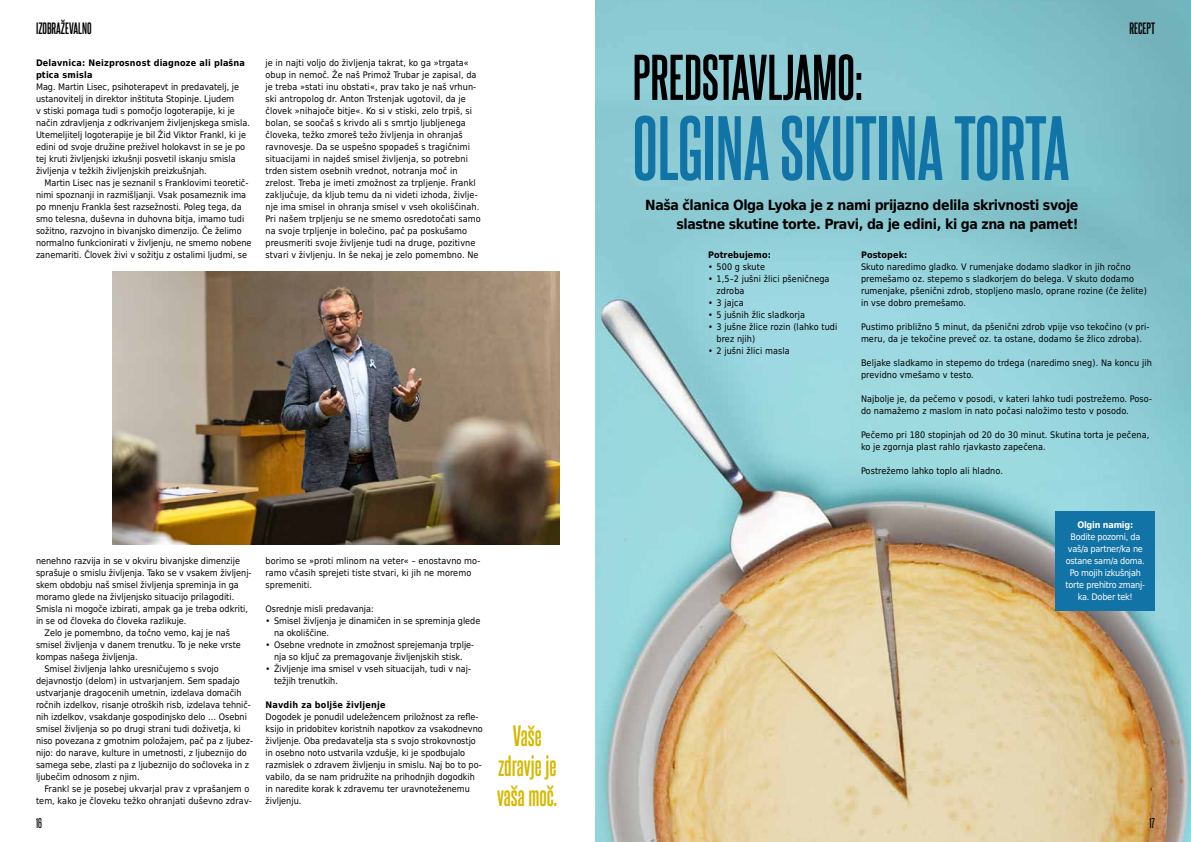
<style>
.page{position:relative;width:1191px;height:842px;background:#fff}
.page>*{position:absolute;margin:0;border:0;box-sizing:border-box;transform-origin:0 0}
.t1{font:700 77.5px "Steelfish Rg";color:#1273a6}
.t2{font:700 54.8px "Steelfish Rg";color:#000}
.t3{font:700 25px/30px "Steelfish Rg";letter-spacing:-.005em;color:#d6b800;text-align:center}
.t4{font:700 14px/19px "DejaVu Sans Condensed";letter-spacing:-.03em;color:#000;text-align:right}
.t5{font:700 14px "Steelfish Rg";color:#000}
.t6{font:12px "Steelfish Rg";color:#000}
.t7{font:9px/12px "DejaVu Sans Condensed";color:#000}
.t8{font:9px/12px "DejaVu Sans Condensed";letter-spacing:-.025em;color:#fff;text-align:center}
.t9{font:700 9px/12px "DejaVu Sans Condensed";letter-spacing:.02em;color:#000}
.t10{font:700 9px "DejaVu Sans Condensed";letter-spacing:-.025em;color:#fff}
</style>
<div class="page">
<img style="left:112px;top:271px;width:447px;height:273px">
<img style="left:596px;top:0;width:595px;height:842px">
<div style="left:1055px;top:511px;width:100px;height:100px;background:#1273a6"></div>
<h3 class="t5" style="left:36px;top:19px;width:57px">IZOBRAŽEVALNO</h3>
<p class="t9" style="left:36px;top:56px;width:210px">Delavnica: Neizprosnost diagnoze ali plašna ptica smisla</p>
<p class="t7" style="left:36px;top:80px;width:215px">Mag. Martin Lisec, psihoterapevt in predavatelj, je ustanovitelj in direktor inštituta Stopinje. Ljudem<br>v stiski pomaga tudi s pomočjo logoterapije, ki je način zdravljenja z odkrivanjem življenjskega smisla.<br>Utemeljitelj logoterapije je bil Žid Viktor Frankl, ki je edini od svoje družine preživel holokavst in se je po tej kruti življenjski izkušnji posvetil iskanju smisla življenja v težkih življenjskih preizkušnjah.</p>
<p class="t7" style="left:36px;top:176px;width:217px;text-indent:9px">Martin Lisec nas je seznanil s Franklovimi teoretič&shy;nimi spoznanji in razmišljanji. Vsak posameznik ima po mnenju Frankla šest razsežnosti. Poleg tega, da smo telesna, duševna in duhovna bitja, imamo tudi sožitno, razvojno in bivanjsko dimenzijo. Če želimo normalno funkcionirati v življenju, ne smemo nobene zanemariti. Človek živi v sožitju z ostalimi ljudmi, se</p>
<p class="t7" style="left:265px;top:56px;width:217px">je in najti voljo do življenja takrat, ko ga »trgata« obup in nemoč. Že naš Primož Trubar je zapisal, da je treba »stati inu obstati«, prav tako je naš vrhun&shy;ski antropolog dr. Anton Trstenjak ugotovil, da je človek »nihajoče bitje«. Ko si v stiski, zelo trpiš, si bolan, se soočaš s krivdo ali s smrtjo ljubljenega človeka, težko zmoreš težo življenja in ohranjaš ravnovesje. Da se uspešno spopadeš s tragičnimi situacijami in najdeš smisel življenja, so potrebni trden sistem osebnih vrednot, notranja moč in zrelost. Treba je imeti zmožnost za trpljenje. Frankl zaključuje, da kljub temu da ni videti izhoda, življe&shy;nje ima smisel in ohranja smisel v vseh okoliščinah.<br>Pri našem trpljenju se ne smemo osredotočati samo na svoje trpljenje in bolečino, pač pa poskušamo preusmeriti svoje življenje tudi na druge, pozitivne stvari v življenju. In še nekaj je zelo pomembno. Ne</p>
<p class="t7" style="left:36px;top:554px;width:205px">nenehno razvija in se v okviru bivanjske dimenzije</p>
<p class="t7" style="left:36px;top:566px;width:217px">sprašuje o smislu življenja. Tako se v vsakem življenj-</p>
<p class="t7" style="left:36px;top:578px;width:204px">skem obdobju naš smisel življenja spreminja in ga</p>
<p class="t7" style="left:36px;top:590px;width:200px">moramo glede na življenjsko situacijo prilagoditi.</p>
<p class="t7" style="left:36px;top:602px;width:213px">Smisla ni mogoče izbirati, ampak ga je treba odkriti,</p>
<p class="t7" style="left:36px;top:614px;width:152px">in se od človeka do človeka razlikuje.</p>
<p class="t7" style="left:45px;top:626px;width:187px">Zelo je pomembno, da točno vemo, kaj je naš</p>
<p class="t7" style="left:36px;top:638px;width:206px">smisel življenja v danem trenutku. To je neke vrste</p>
<p class="t7" style="left:36px;top:650px;width:103px">kompas našega življenja.</p>
<p class="t7" style="left:45px;top:662px;width:176px">Smisel življenja lahko uresničujemo s svojo</p>
<p class="t7" style="left:36px;top:674px;width:205px">dejavnostjo (delom) in ustvarjanjem. Sem spadajo</p>
<p class="t7" style="left:36px;top:686px;width:207px">ustvarjanje dragocenih umetnin, izdelava domačih</p>
<p class="t7" style="left:36px;top:698px;width:216px">ročnih izdelkov, risanje otroških risb, izdelava tehnič-</p>
<p class="t7" style="left:36px;top:710px;width:212px">nih izdelkov, vsakdanje gospodinjsko delo … Osebni</p>
<p class="t7" style="left:36px;top:722px;width:206px">smisel življenja so po drugi strani tudi doživetja, ki</p>
<p class="t7" style="left:36px;top:734px;width:219px">niso povezana z gmotnim položajem, pač pa z ljubez-</p>
<p class="t7" style="left:36px;top:746px;width:212px">nijo: do narave, kulture in umetnosti, z ljubeznijo do</p>
<p class="t7" style="left:36px;top:758px;width:215px">samega sebe, zlasti pa z ljubeznijo do sočloveka in z</p>
<p class="t7" style="left:36px;top:770px;width:105px">ljubečim odnosom z njim.</p>
<p class="t7" style="left:45px;top:782px;width:206px">Frankl se je posebej ukvarjal prav z vprašanjem o</p>
<p class="t7" style="left:36px;top:794px;width:217px">tem, kako je človeku težko ohranjati duševno zdrav-</p>
<p class="t7" style="left:265px;top:554px;width:216px">borimo se »proti mlinom na veter« – enostavno mo&shy;ramo včasih sprejeti tiste stvari, ki jih ne moremo spremeniti.</p>
<p class="t7" style="left:265px;top:602px;width:110px">Osrednje misli predavanja:</p>
<p class="t7" style="left:274px;top:614px;width:208px;text-indent:-9px">• Smisel življenja je dinamičen in se spreminja glede na okoliščine.</p>
<p class="t7" style="left:265px;top:638px;width:210px;text-align:center">• Osebne vrednote in zmožnost sprejemanja trplje&shy;nja so ključ za premagovanje življenjskih stisk.</p>
<p class="t7" style="left:274px;top:662px;width:198px;text-indent:-9px">• Življenje ima smisel v vseh situacijah, tudi v naj&shy;težjih trenutkih.</p>
<p class="t9" style="left:265px;top:698px;width:122px">Navdih za boljše življenje</p>
<p class="t7" style="left:265px;top:710px;width:219px">Dogodek je ponudil udeležencem priložnost za refle&shy;ksijo in pridobitev koristnih napotkov za vsakodnevno življenje. Oba predavatelja sta s svojo strokovnostjo in osebno noto ustvarila vzdušje, ki je spodbujalo razmislek o zdravem življenju in smislu. Naj bo to po&shy;vabilo, da se nam pridružite na prihodnjih dogodkih in naredite korak k zdravemu ter uravnoteženemu življenju.</p>
<h3 class="t3" style="left:497px;top:719px;width:61px">Vaše zdravje je vaša moč.</h3>
<h3 class="t5" style="left:1129px;top:19px;width:27px">RECEPT</h3>
<h2 class="t2" style="left:632px;top:38px;width:232px">PREDSTAVLJAMO:</h2>
<h1 class="t1" style="left:632px;top:93px;width:438px">OLGINA SKUTINA TORTA</h1>
<h3 class="t4" style="left:645px;top:195px;width:435px">Naša članica Olga Lyoka je z nami prijazno delila skrivnosti svoje slastne skutine torte. Pravi, da je edini, ki ga zna na pamet!</h3>
<p class="t9" style="left:861px;top:248px;width:48px">Postopek:</p>
<p class="t7" style="left:861px;top:260px;width:287px">Skuto naredimo gladko. V rumenjake dodamo sladkor in jih ročno premešamo oz. stepemo s sladkorjem do belega. V skuto dodamo rumenjake, pšenični zdrob, stopljeno maslo, oprane rozine (če želite) in vse dobro premešamo.</p>
<p class="t7" style="left:861px;top:320px;width:290px">Pustimo približno 5 minut, da pšenični zdrob vpije vso tekočino (v pri&shy;meru, da je tekočine preveč oz. ta ostane, dodamo še žlico zdroba).</p>
<p class="t7" style="left:861px;top:356px;width:292px">Beljake sladkamo in stepemo do trdega (naredimo sneg). Na koncu jih previdno vmešamo v testo.</p>
<p class="t7" style="left:861px;top:392px;width:292px">Najbolje je, da pečemo v posodi, v kateri lahko tudi postrežemo. Poso&shy;do namažemo z maslom in nato počasi naložimo testo v posodo.</p>
<p class="t7" style="left:861px;top:428px;width:290px">Pečemo pri 180 stopinjah od 20 do 30 minut. Skutina torta je pečena, ko je zgornja plast rahlo rjavkasto zapečena.</p>
<p class="t7" style="left:861px;top:464px;width:143px">Postrežemo lahko toplo ali hladno.</p>
<p class="t9" style="left:708px;top:248px;width:64px">Potrebujemo:</p>
<p class="t7" style="left:708px;top:260px;width:59px">• 500 g skute</p>
<p class="t7" style="left:716px;top:272px;width:115px;text-indent:-9px">• 1,5–2 jušni žlici pšeničnega zdroba</p>
<p class="t7" style="left:708px;top:296px;width:37px">• 3 jajca</p>
<p class="t7" style="left:708px;top:308px;width:99px">• 5 jušnih žlic sladkorja</p>
<p class="t7" style="left:716px;top:320px;width:122px;text-indent:-9px">• 3 jušne žlice rozin (lahko tudi brez njih)</p>
<p class="t7" style="left:708px;top:344px;width:83px">• 2 jušni žlici masla</p>
<p class="t10" style="left:1077px;top:517px;width:57px">Olgin namig:</p>
<p class="t8" style="left:1065px;top:530px;width:81px">Bodite pozorni, da vaš/a partner/ka ne ostane sam/a doma.<br>Po mojih izkušnjah torte prehitro zmanj&shy;ka. Dober tek!</p>
<h3 class="t6" style="left:36px;top:815px;width:7px">16</h3>
<h3 class="t6" style="left:1149px;top:815px;width:7px">17</h3>
</div>
